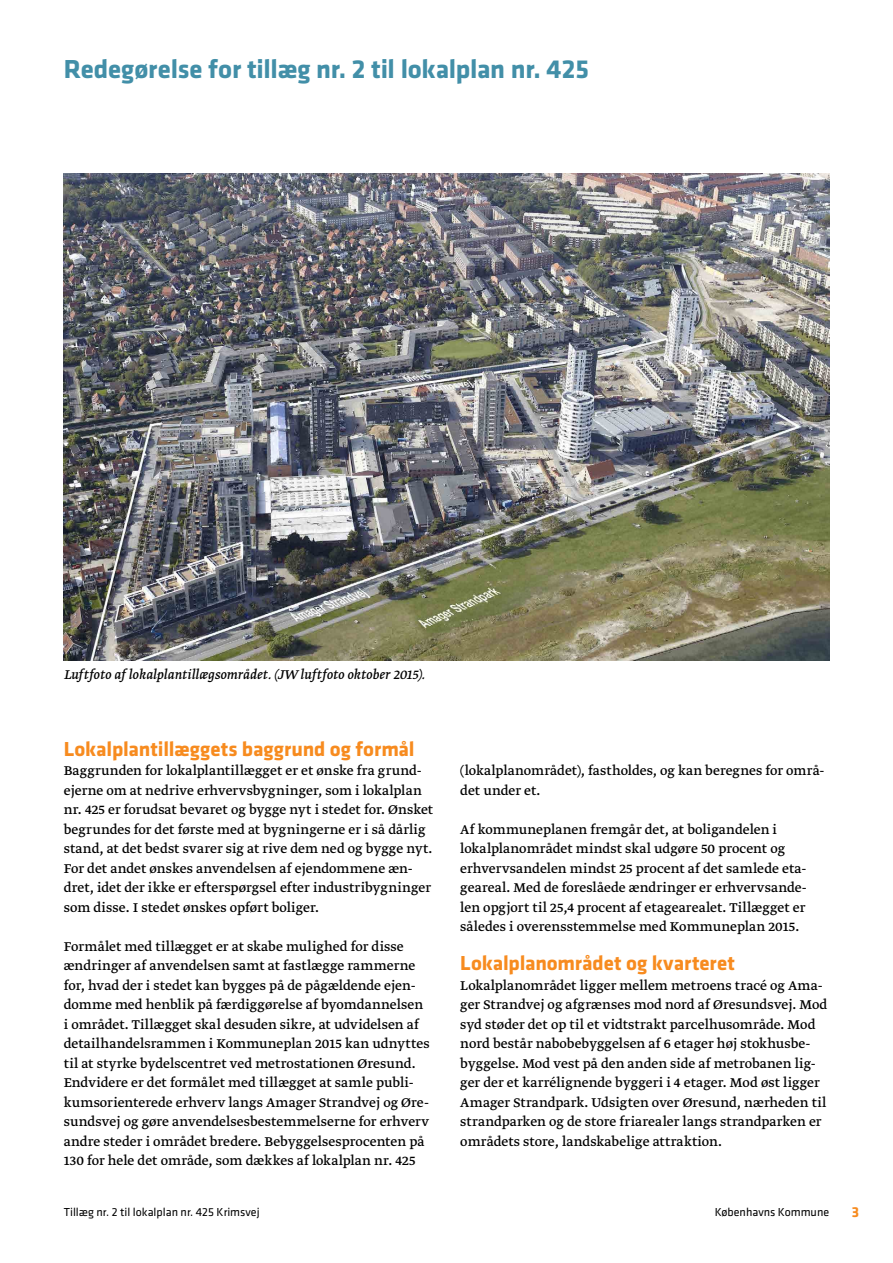
<style>
.page{position:relative;width:893px;height:1263px;background:#fff}
.page>*{position:absolute;margin:0;border:0;box-sizing:border-box;transform-origin:0 0}
.t1{font:700 27px "Klavika";letter-spacing:-.01em;color:#428fa8}
.t2{font:700 21px "Klavika";letter-spacing:-.005em;color:#f78b1f}
.t3{font:15px/19.5px "Greta Text";color:#000}
.t4{font:italic 15px "Greta Text";letter-spacing:.005em;color:#000}
.t5{font:700 15px "Klavika";color:#f78b1f}
.t6{font:12px "Klavika";color:#000}
</style>
<div class="page">
<img style="left:64px;top:173px;width:765px;height:487px">
<h1 class="t1" style="left:64px;top:59px;width:527px">redegørelse for tillæg nr. 2 til lokalplan nr. 425</h1>
<p class="t4" style="left:64px;top:669px;width:363px">Luftfoto af lokalplantillægsområdet. (JW luftfoto oktober 2015).</p>
<h2 class="t2" style="left:64px;top:740px;width:352px">Lokalplantillæggets baggrund og formål</h2>
<p class="t3" style="left:64px;top:762px;width:371px">Baggrunden for lokalplantillægget er et ønske fra grund&shy;ejerne om at nedrive erhvervsbygninger, som i lokalplan nr. 425 er forudsat bevaret og bygge nyt i stedet for. Ønsket begrundes for det første med at bygningerne er i så dårlig stand, at det bedst svarer sig at rive dem ned og bygge nyt.<br>For det andet ønskes anvendelsen af ejendommene æn&shy;dret, idet der ikke er efterspørgsel efter industribygninger som disse. I stedet ønskes opført boliger.</p>
<p class="t3" style="left:64px;top:937px;width:367px">Formålet med tillægget er at skabe mulighed for disse ændringer af anvendelsen samt at fastlægge rammerne for, hvad der i stedet kan bygges på de pågældende ejen&shy;domme med henblik på færdiggørelse af byomdannelsen i området. Tillægget skal desuden sikre, at udvidelsen af detailhandelsrammen i Kommuneplan 2015 kan udnyttes til at styrke bydelscentret ved metrostationen Øresund.<br>Endvidere er det formålet med tillægget at samle publi&shy;kumsorienterede erhverv langs Amager Strandvej og Øre&shy;sundsvej og gøre anvendelsesbestemmelserne for erhverv andre steder i området bredere. Bebyggelsesprocenten på 130 for hele det område, som dækkes af lokalplan nr. 425</p>
<p class="t3" style="left:460px;top:762px;width:366px">(lokalplanområdet), fastholdes, og kan beregnes for områ&shy;det under et.</p>
<p class="t3" style="left:460px;top:820px;width:348px">Af kommuneplanen fremgår det, at boligandelen i lokalplanområdet mindst skal udgøre 50 procent og erhvervsandelen mindst 25 procent af det samlede eta&shy;geareal. Med de foreslåede ændringer er erhvervsande&shy;len opgjort til 25,4 procent af etagearealet. Tillægget er således i overensstemmelse med Kommuneplan 2015.</p>
<h2 class="t2" style="left:460px;top:955px;width:276px">Lokalplanområdet og kvarteret</h2>
<p class="t3" style="left:460px;top:976px;width:369px">Lokalplanområdet ligger mellem metroens tracé og Ama&shy;ger Strandvej og afgrænses mod nord af Øresundsvej. Mod syd støder det op til et vidtstrakt parcelhusområde. Mod nord består nabobebyggelsen af 6 etager høj stokhusbe&shy;byggelse. Mod vest på den anden side af metrobanen lig&shy;ger der et karrélignende byggeri i 4 etager. Mod øst ligger Amager Strandpark. Udsigten over Øresund, nærheden til strandparken og de store friarealer langs strandparken er områdets store, landskabelige attraktion.</p>
<p class="t6" style="left:64px;top:1207px;width:197px">Tillæg nr. 2 til lokalplan nr. 425 Krimsvej</p>
<p class="t6" style="left:715px;top:1207px;width:116px">Københavns Kommune</p>
<p class="t5" style="left:852px;top:1206px;width:9px">3</p>
</div>
